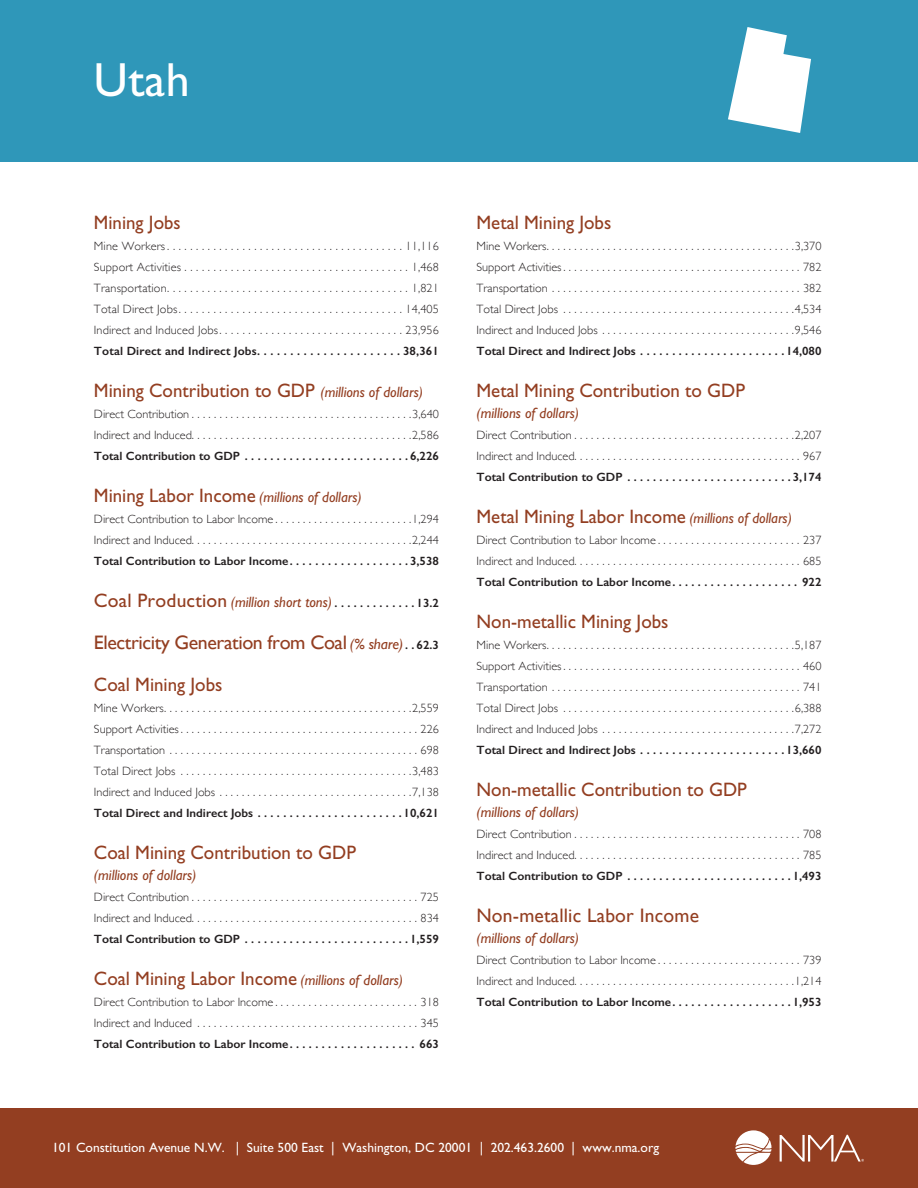
<style>
.page{position:relative;width:918px;height:1188px;background:#fff}
.page>*{position:absolute;margin:0;border:0;box-sizing:border-box;transform-origin:0 0}
.t1{font:48px "Gill Sans Std";color:#fff}
.t2{font:19.5px "Gill Sans Std";color:#933e21}
.t3{font:19.5px "Gill Sans";letter-spacing:-.02em;color:#933e21}
.t4{font:19.5px "Gill Sans";letter-spacing:.01em;color:#933e21}
.t5{font:19.5px "Gill Sans Std";color:#933e21;scale:.95 1}
.t6{font:italic 15px "Gill Sans Std";color:#933e21}
.t7{font:13.5px "Gill Sans Std";color:#fff}
.t8{font:300 12px "Gill Sans";color:#231f20}
.t9{font:600 12px "Gill Sans";color:#231f20}
.s1{font-style:italic;font-size:15px}
.s2{font-style:normal;font-size:19.5px}
.s3{font-family:"Gill Sans";font-weight:600;font-style:normal;font-size:12px;color:#231f20}
.s4{font-weight:600;font-size:12px;color:#231f20}
</style>
<div class="page">
<div style="left:0;top:1108px;width:918px;height:80px;background:#933e21"></div>
<div style="left:0;top:0;width:918px;height:162px;background:#2f97b9"></div>
<svg style="left:735px;top:1130px;width:36px;height:35px"></svg>
<svg style="left:780px;top:1135px;width:84px;height:27px"></svg>
<svg style="left:728px;top:27px;width:83px;height:106px"></svg>
<p class="t1" style="left:94px;top:53px;width:97px">Utah</p>
<p class="t5" style="left:94px;top:212px;width:93px">Mining Jobs</p>
<p class="t8" style="left:94px;top:237px;width:347px">Mine Workers . . . . . . . . . . . . . . . . . . . . . . . . . . . . . . . . . . . . . . . . . 11,116</p>
<p class="t8" style="left:94px;top:258px;width:347px">Support Activities.......................................1,468</p>
<p class="t8" style="left:94px;top:279px;width:347px">Transportation . . . . . . . . . . . . . . . . . . . . . . . . . . . . . . . . . . . . . . . . . . 1,821</p>
<p class="t8" style="left:94px;top:300px;width:347px">Total Direct Jobs . . . . . . . . . . . . . . . . . . . . . . . . . . . . . . . . . . . . . . . 14,405</p>
<p class="t8" style="left:94px;top:321px;width:347px">Indirect and Induced Jobs . . . . . . . . . . . . . . . . . . . . . . . . . . . . . . . . 23,956</p>
<p class="t9" style="left:94px;top:344px;width:347px">Total Direct and Indirect Jobs . . . . . . . . . . . . . . . . . . . . . 38,361</p>
<p class="t2" style="left:94px;top:380px;width:331px">Mining Contribution to GDP <span class="s1">(millions of dollars)</span></p>
<p class="t8" style="left:94px;top:405px;width:347px">Direct Contribution . . . . . . . . . . . . . . . . . . . . . . . . . . . . . . . . . . . . . . . 3,640</p>
<p class="t8" style="left:94px;top:426px;width:347px">Indirect and Induced . . . . . . . . . . . . . . . . . . . . . . . . . . . . . . . . . . . . . . . 2,586</p>
<p class="t9" style="left:94px;top:449px;width:347px">Total Contribution to GDP . . . . . . . . . . . . . . . . . . . . . . . . . 6,226</p>
<p class="t6" style="left:94px;top:489px;width:269px"><span class="s2">Mining Labor Income</span> (millions of dollars)</p>
<p class="t8" style="left:94px;top:510px;width:347px">Direct Contribution to Labor Income . . . . . . . . . . . . . . . . . . . . . . . . 1,294</p>
<p class="t8" style="left:94px;top:531px;width:347px">Indirect and Induced . . . . . . . . . . . . . . . . . . . . . . . . . . . . . . . . . . . . . . . 2,244</p>
<p class="t9" style="left:94px;top:554px;width:347px">Total Contribution to Labor Income . . . . . . . . . . . . . . . . . . 3,538</p>
<p class="t6" style="left:94px;top:594px;width:347px"><span class="s2">Coal Production</span> (million short tons) <span class="s3">. . . . . . . . . . . . 13.2</span></p>
<p class="t3" style="left:94px;top:631px;width:347px">Electricity Generation from Coal <span class="s1">(% share)</span> <span class="s4">. 62.3</span></p>
<p class="t2" style="left:94px;top:674px;width:130px">Coal Mining Jobs</p>
<p class="t8" style="left:94px;top:699px;width:347px">Mine Workers . . . . . . . . . . . . . . . . . . . . . . . . . . . . . . . . . . . . . . . . . . . . 2,559</p>
<p class="t8" style="left:94px;top:720px;width:346px">Support Activities . . . . . . . . . . . . . . . . . . . . . . . . . . . . . . . . . . . . . . . . . . . 226</p>
<p class="t8" style="left:94px;top:741px;width:346px">Transportation . . . . . . . . . . . . . . . . . . . . . . . . . . . . . . . . . . . . . . . . . . . . . 698</p>
<p class="t8" style="left:94px;top:762px;width:347px">Total Direct Jobs . . . . . . . . . . . . . . . . . . . . . . . . . . . . . . . . . . . . . . . . . 3,483</p>
<p class="t8" style="left:94px;top:783px;width:347px">Indirect and Induced Jobs . . . . . . . . . . . . . . . . . . . . . . . . . . . . . . . . . . 7,138</p>
<p class="t9" style="left:94px;top:806px;width:347px">Total Direct and Indirect Jobs . . . . . . . . . . . . . . . . . . . . . . 10,621</p>
<p class="t2" style="left:94px;top:842px;width:264px">Coal Mining Contribution to GDP</p>
<p class="t6" style="left:94px;top:867px;width:104px">(millions of dollars)</p>
<p class="t8" style="left:94px;top:888px;width:346px">Direct Contribution . . . . . . . . . . . . . . . . . . . . . . . . . . . . . . . . . . . . . . . . . 725</p>
<p class="t8" style="left:94px;top:909px;width:346px">Indirect and Induced . . . . . . . . . . . . . . . . . . . . . . . . . . . . . . . . . . . . . . . . . 834</p>
<p class="t9" style="left:94px;top:932px;width:347px">Total Contribution to GDP . . . . . . . . . . . . . . . . . . . . . . . . . 1,559</p>
<p class="t2" style="left:94px;top:968px;width:311px">Coal Mining Labor Income <span class="s1">(millions of dollars)</span></p>
<p class="t8" style="left:94px;top:993px;width:346px">Direct Contribution to Labor Income . . . . . . . . . . . . . . . . . . . . . . . . . . 318</p>
<p class="t8" style="left:94px;top:1014px;width:346px">Indirect and Induced . . . . . . . . . . . . . . . . . . . . . . . . . . . . . . . . . . . . . . . . 345</p>
<p class="t9" style="left:94px;top:1037px;width:347px">Total Contribution to Labor Income . . . . . . . . . . . . . . . . . . . . 663</p>
<p class="t2" style="left:477px;top:212px;width:136px">Metal Mining Jobs</p>
<p class="t8" style="left:477px;top:237px;width:347px">Mine Workers . . . . . . . . . . . . . . . . . . . . . . . . . . . . . . . . . . . . . . . . . . . . 3,370</p>
<p class="t8" style="left:477px;top:258px;width:346px">Support Activities . . . . . . . . . . . . . . . . . . . . . . . . . . . . . . . . . . . . . . . . . . . 782</p>
<p class="t8" style="left:477px;top:279px;width:346px">Transportation . . . . . . . . . . . . . . . . . . . . . . . . . . . . . . . . . . . . . . . . . . . . . 382</p>
<p class="t8" style="left:477px;top:300px;width:347px">Total Direct Jobs . . . . . . . . . . . . . . . . . . . . . . . . . . . . . . . . . . . . . . . . . 4,534</p>
<p class="t8" style="left:477px;top:321px;width:347px">Indirect and Induced Jobs . . . . . . . . . . . . . . . . . . . . . . . . . . . . . . . . . . 9,546</p>
<p class="t9" style="left:477px;top:344px;width:347px">Total Direct and Indirect Jobs . . . . . . . . . . . . . . . . . . . . . . 14,080</p>
<p class="t2" style="left:477px;top:380px;width:270px">Metal Mining Contribution to GDP</p>
<p class="t6" style="left:477px;top:405px;width:104px">(millions of dollars)</p>
<p class="t8" style="left:477px;top:426px;width:347px">Direct Contribution . . . . . . . . . . . . . . . . . . . . . . . . . . . . . . . . . . . . . . . 2,207</p>
<p class="t8" style="left:477px;top:447px;width:346px">Indirect and Induced . . . . . . . . . . . . . . . . . . . . . . . . . . . . . . . . . . . . . . . . . 967</p>
<p class="t9" style="left:477px;top:470px;width:347px">Total Contribution to GDP . . . . . . . . . . . . . . . . . . . . . . . . . 3,174</p>
<p class="t2" style="left:477px;top:506px;width:317px">Metal Mining Labor Income <span class="s1">(millions of dollars)</span></p>
<p class="t8" style="left:477px;top:531px;width:346px">Direct Contribution to Labor Income . . . . . . . . . . . . . . . . . . . . . . . . . . 237</p>
<p class="t8" style="left:477px;top:552px;width:346px">Indirect and Induced . . . . . . . . . . . . . . . . . . . . . . . . . . . . . . . . . . . . . . . . . 685</p>
<p class="t9" style="left:477px;top:575px;width:347px">Total Contribution to Labor Income . . . . . . . . . . . . . . . . . . . . 922</p>
<p class="t2" style="left:477px;top:611px;width:193px">Non-metallic Mining Jobs</p>
<p class="t8" style="left:477px;top:636px;width:347px">Mine Workers . . . . . . . . . . . . . . . . . . . . . . . . . . . . . . . . . . . . . . . . . . . . 5,187</p>
<p class="t8" style="left:477px;top:657px;width:346px">Support Activities . . . . . . . . . . . . . . . . . . . . . . . . . . . . . . . . . . . . . . . . . . . 460</p>
<p class="t8" style="left:477px;top:678px;width:346px">Transportation . . . . . . . . . . . . . . . . . . . . . . . . . . . . . . . . . . . . . . . . . . . . . 741</p>
<p class="t8" style="left:477px;top:699px;width:347px">Total Direct Jobs . . . . . . . . . . . . . . . . . . . . . . . . . . . . . . . . . . . . . . . . . 6,388</p>
<p class="t8" style="left:477px;top:720px;width:347px">Indirect and Induced Jobs . . . . . . . . . . . . . . . . . . . . . . . . . . . . . . . . . . 7,272</p>
<p class="t9" style="left:477px;top:743px;width:347px">Total Direct and Indirect Jobs . . . . . . . . . . . . . . . . . . . . . . 13,660</p>
<p class="t2" style="left:477px;top:779px;width:272px">Non-metallic Contribution to GDP</p>
<p class="t6" style="left:477px;top:804px;width:104px">(millions of dollars)</p>
<p class="t8" style="left:477px;top:825px;width:346px">Direct Contribution . . . . . . . . . . . . . . . . . . . . . . . . . . . . . . . . . . . . . . . . . 708</p>
<p class="t8" style="left:477px;top:846px;width:346px">Indirect and Induced . . . . . . . . . . . . . . . . . . . . . . . . . . . . . . . . . . . . . . . . . 785</p>
<p class="t9" style="left:477px;top:869px;width:347px">Total Contribution to GDP . . . . . . . . . . . . . . . . . . . . . . . . . 1,493</p>
<p class="t4" style="left:477px;top:904px;width:224px">Non-metallic Labor Income</p>
<p class="t6" style="left:477px;top:930px;width:104px">(millions of dollars)</p>
<p class="t8" style="left:477px;top:951px;width:346px">Direct Contribution to Labor Income . . . . . . . . . . . . . . . . . . . . . . . . . . 739</p>
<p class="t8" style="left:477px;top:972px;width:347px">Indirect and Induced . . . . . . . . . . . . . . . . . . . . . . . . . . . . . . . . . . . . . . . 1,214</p>
<p class="t9" style="left:477px;top:995px;width:347px">Total Contribution to Labor Income . . . . . . . . . . . . . . . . . . 1,953</p>
<p class="t7" style="left:52px;top:1140px;width:609px">101 Constitution Avenue N.W. | Suite 500 East | Washington, DC 20001 | 202.463.2600 | www.nma.org</p>
</div>
